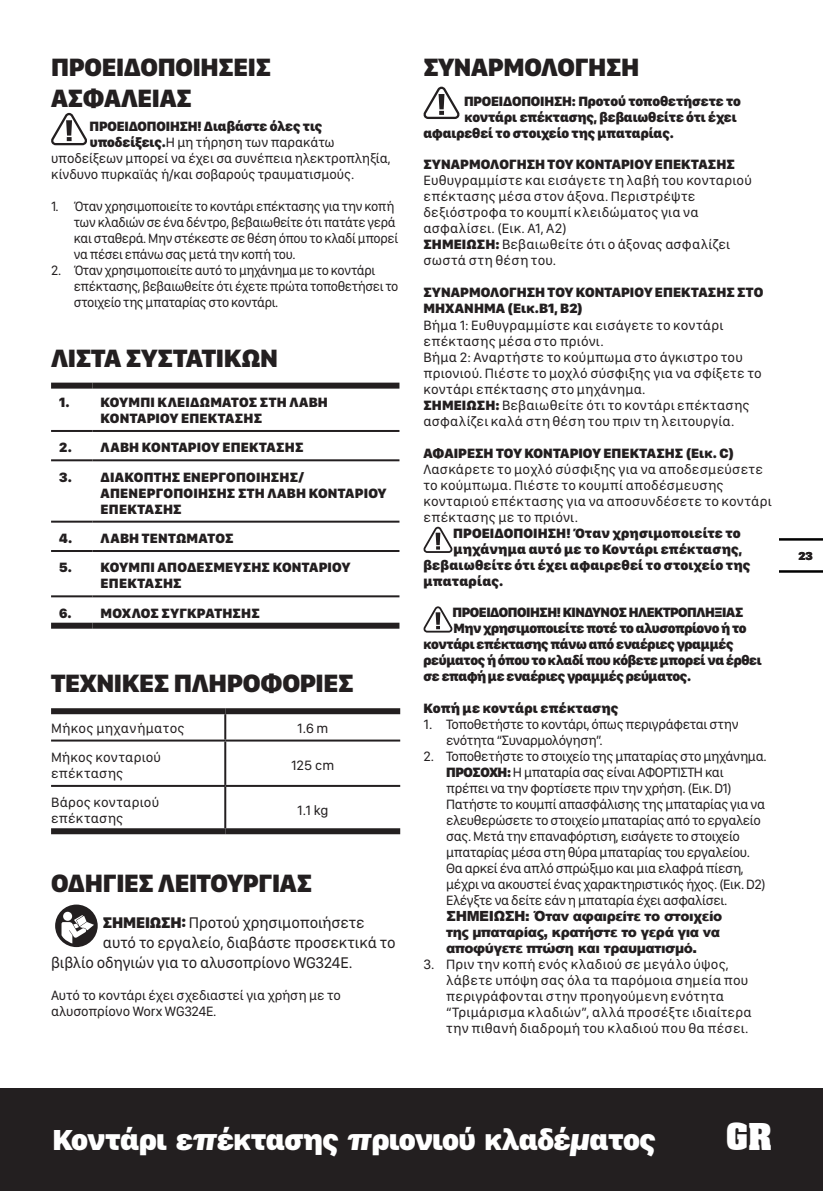
<style>
.page{position:relative;width:823px;height:1191px;background:#fff}
.page>*{position:absolute;margin:0;border:0;box-sizing:border-box;transform-origin:0 0}
.t1{font:700 36px "Aachen BT";color:#fff}
.t2{font:900 30px "SF Compact Display";letter-spacing:-.025em;color:#fff}
.t3{font:900 26px/31.6px "SF Compact Display";letter-spacing:-.01em;color:#231f20}
.t4{font:16px "SF Compact Display";letter-spacing:-.01em;color:#231f20}
.t5{font:14px/16px "SF Compact Display";letter-spacing:.01em;color:#231f20}
.t6{font:900 14px/16px "SF Compact Display";color:#231f20}
.t7{font:14px/16px "SF Compact Display";letter-spacing:-.03em;color:#231f20}
.t8{font:14px/16px "SF Compact Display";letter-spacing:-.01em;color:#231f20}
.t9{font:14px/16px "SF Compact Display";letter-spacing:-.03em;color:#231f20;scale:.95 1}
.t10{font:900 14px/16px "SF Compact Display";letter-spacing:-.035em;color:#231f20}
.t11{font:14px/16px "SF Compact Display";letter-spacing:-.035em;color:#231f20;scale:.95 1}
.t12{font:900 14px/16px "Arial";letter-spacing:-.03em;color:#231f20}
.t13{font:14px "SF Compact Display";letter-spacing:-.035em;color:#231f20}
.t14{font:900 14px "SF Compact Display";letter-spacing:-.03em;color:#231f20}
.t15{font:14px "SF Compact Display";letter-spacing:.015em;color:#231f20}
.t16{font:900 14px "SF Compact Display";letter-spacing:.02em;color:#231f20}
.t17{font:900 12px "SF Compact Display";color:#231f20}
.s1{font-weight:900}
.s2{font-family:"Aachen BT";font-weight:700}
</style>
<div class="page">
<div style="left:1px;top:1089px;width:821px;height:102px;background:#231f20"></div>
<hr style="left:0;top:1089px;width:1px;height:102px;background:#231f20">
<hr style="left:779px;top:570px;width:43px;height:2px;background:#000">
<hr style="left:779px;top:538px;width:43px;height:2px;background:#000">
<svg style="left:51px;top:113px;width:36px;height:32px"></svg>
<hr style="left:51px;top:430px;width:42px;height:2px;background:#231f20">
<hr style="left:51px;top:459px;width:42px;height:2px;background:#231f20">
<hr style="left:51px;top:520px;width:42px;height:2px;background:#231f20">
<hr style="left:51px;top:550px;width:42px;height:2px;background:#231f20">
<hr style="left:51px;top:595px;width:42px;height:2px;background:#231f20">
<hr style="left:93px;top:430px;width:306px;height:2px;background:#231f20">
<hr style="left:93px;top:459px;width:306px;height:2px;background:#231f20">
<hr style="left:93px;top:520px;width:306px;height:2px;background:#231f20">
<hr style="left:93px;top:550px;width:306px;height:2px;background:#231f20">
<hr style="left:93px;top:595px;width:306px;height:2px;background:#231f20">
<div style="left:93px;top:622px;width:306px;height:6px;background:#231f20"></div>
<div style="left:51px;top:622px;width:42px;height:6px;background:#231f20"></div>
<div style="left:51px;top:382px;width:42px;height:6px;background:#231f20"></div>
<div style="left:93px;top:382px;width:306px;height:6px;background:#231f20"></div>
<hr style="left:51px;top:739px;width:174px;height:2px;background:#231f20">
<hr style="left:225px;top:739px;width:175px;height:2px;background:#231f20">
<hr style="left:51px;top:785px;width:174px;height:2px;background:#231f20">
<hr style="left:225px;top:785px;width:175px;height:2px;background:#231f20">
<hr style="left:224px;top:714px;width:2px;height:25px;background:#231f20">
<hr style="left:224px;top:741px;width:2px;height:44px;background:#231f20">
<hr style="left:224px;top:787px;width:2px;height:41px;background:#231f20">
<div style="left:51px;top:708px;width:174px;height:6px;background:#231f20"></div>
<div style="left:225px;top:708px;width:175px;height:6px;background:#231f20"></div>
<div style="left:51px;top:828px;width:174px;height:6px;background:#231f20"></div>
<div style="left:225px;top:828px;width:175px;height:6px;background:#231f20"></div>
<div style="left:55px;top:904px;width:43px;height:43px;background:#231f20;border-radius:50%"></div>
<svg style="left:63px;top:911px;width:9px;height:9px"></svg>
<svg style="left:61px;top:915px;width:33px;height:28px"></svg>
<svg style="left:423px;top:87px;width:36px;height:32px"></svg>
<svg style="left:423px;top:527px;width:29px;height:26px"></svg>
<svg style="left:423px;top:606px;width:29px;height:26px"></svg>
<p class="t3" style="left:51px;top:50px;width:221px">ΠΡΟΕΙΔΟΠΟΙΗΣΕΙΣ<br>ΑΣΦΑΛΕΙΑΣ</p>
<p class="t6" style="left:89px;top:118px;width:234px">ΠΡΟΕΙΔΟΠΟΙΗΣΗ! Διαβάστε όλες τις</p>
<p class="t8" style="left:90px;top:134px;width:246px"><span class="s1">υποδείξεις.</span>Η μη τήρηση των παρακάτω</p>
<p class="t8" style="left:51px;top:150px;width:341px">υποδείξεων μπορεί να έχει σα συνέπεια ηλεκτροπληξία,</p>
<p class="t8" style="left:51px;top:166px;width:304px">κίνδυνο πυρκαϊάς ή/και σοβαρούς τραυματισμούς.</p>
<p class="t9" style="left:74px;top:198px;width:343px;text-indent:-23px">1. Όταν χρησιμοποιείτε το κοντάρι επέκτασης για την κοπή των κλαδιών σε ένα δέντρο, βεβαιωθείτε ότι πατάτε γερά και σταθερά. Μην στέκεστε σε θέση όπου το κλαδί μπορεί να πέσει επάνω σας μετά την κοπή του.</p>
<p class="t11" style="left:74px;top:262px;width:343px;text-indent:-23px">2. Όταν χρησιμοποιείτε αυτό το μηχάνημα με το κοντάρι επέκτασης, βεβαιωθείτε ότι έχετε πρώτα τοποθετήσει το στοιχείο της μπαταρίας στο κοντάρι.</p>
<p class="t3" style="left:51px;top:341px;width:228px">ΛΊΣΤΑ ΣΥΣΤΑΤΙΚΏΝ</p>
<p class="t6" style="left:59px;top:393px;width:12px">1.</p>
<p class="t6" style="left:101px;top:393px;width:227px">ΚΟΥΜΠΊ ΚΛΕΙΔΏΜΑΤΟΣ ΣΤΗ ΛΑΒΉ<br>ΚΟΝΤΑΡΙΟΎ ΕΠΈΚΤΑΣΗΣ</p>
<p class="t6" style="left:59px;top:439px;width:14px">2.</p>
<p class="t6" style="left:101px;top:439px;width:204px">ΛΑΒΉ ΚΟΝΤΑΡΙΟΎ ΕΠΈΚΤΑΣΗΣ</p>
<p class="t6" style="left:59px;top:468px;width:14px">3.</p>
<p class="t6" style="left:101px;top:468px;width:288px">ΔΙΑΚΌΠΤΗΣ ΕΝΕΡΓΟΠΟΊΗΣΗΣ/<br>ΑΠΕΝΕΡΓΟΠΟΊΗΣΗΣ ΣΤΗ ΛΑΒΉ ΚΟΝΤΑΡΙΟΎ<br>ΕΠΈΚΤΑΣΗΣ</p>
<p class="t6" style="left:59px;top:529px;width:15px">4.</p>
<p class="t16" style="left:101px;top:528px;width:134px">ΛΑΒΉ ΤΕΝΤΏΜΑΤΟΣ</p>
<p class="t6" style="left:59px;top:559px;width:14px">5.</p>
<p class="t6" style="left:101px;top:559px;width:252px">ΚΟΥΜΠΊ ΑΠΟΔΈΣΜΕΥΣΗΣ ΚΟΝΤΑΡΙΟΎ<br>ΕΠΈΚΤΑΣΗΣ</p>
<p class="t6" style="left:59px;top:604px;width:14px">6.</p>
<p class="t6" style="left:101px;top:604px;width:160px">ΜΟΧΛΌΣ ΣΥΓΚΡΆΤΗΣΗΣ</p>
<p class="t3" style="left:51px;top:666px;width:304px">ΤΕΧΝΙΚΕΣ ΠΛΗΡΟΦΟΡΙΕΣ</p>
<p class="t15" style="left:51px;top:718px;width:135px">Μήκος μηχανήματος</p>
<p class="t8" style="left:297px;top:719px;width:33px">1.6 m</p>
<p class="t8" style="left:51px;top:748px;width:112px">Μήκος κονταριού επέκτασης</p>
<p class="t8" style="left:291px;top:756px;width:45px">125 cm</p>
<p class="t5" style="left:51px;top:794px;width:110px">Βάρος κονταριού επέκτασης</p>
<p class="t8" style="left:297px;top:802px;width:33px">1.1 kg</p>
<p class="t3" style="left:51px;top:866px;width:262px">ΟΔΗΓΙΕΣ ΛΕΙΤΟΥΡΓΙΑΣ</p>
<p class="t4" style="left:103px;top:912px;width:263px"><span class="s1">ΣΗΜΕΙΩΣΗ:</span> Προτού χρησιμοποιήσετε</p>
<p class="t4" style="left:103px;top:932px;width:294px">αυτό το εργαλείο, διαβάστε προσεκτικά το</p>
<p class="t4" style="left:51px;top:952px;width:302px">βιβλίο οδηγιών για το αλυσοπρίονο WG324E.</p>
<p class="t8" style="left:51px;top:987px;width:291px">Αυτό το κοντάρι έχει σχεδιαστεί για χρήση με το αλυσοπρίονο Worx WG324E.</p>
<p class="t3" style="left:423px;top:50px;width:217px">ΣΥΝΑΡΜΟΛΟΓΗΣΗ</p>
<p class="t6" style="left:463px;top:92px;width:278px">ΠΡΟΕΙΔΟΠΟΙΗΣΗ: Προτού τοποθετήσετε το</p>
<p class="t6" style="left:464px;top:108px;width:274px">κοντάρι επέκτασης, βεβαιωθείτε ότι έχει</p>
<p class="t6" style="left:423px;top:124px;width:252px">αφαιρεθεί το στοιχείο της μπαταρίας.</p>
<p class="t6" style="left:423px;top:156px;width:312px">ΣΥΝΑΡΜΟΛΟΓΗΣΗ ΤΟΥ ΚΟΝΤΑΡΙΟΥ ΕΠΕΚΤΑΣΗΣ</p>
<p class="t5" style="left:423px;top:172px;width:330px">Ευθυγραμμίστε και εισάγετε τη λαβή του κονταριού επέκτασης μέσα στον άξονα. Περιστρέψτε δεξιόστροφα το κουμπί κλειδώματος για να ασφαλίσει. (Εικ. A1, A2)</p>
<p class="t5" style="left:423px;top:236px;width:308px"><span class="s1">ΣΗΜΕΙΩΣΗ:</span> Βεβαιωθείτε ότι ο άξονας ασφαλίζει σωστά στη θέση του.</p>
<p class="t6" style="left:423px;top:284px;width:341px">ΣΥΝΑΡΜΟΛΟΓΗΣΗ ΤΟΥ ΚΟΝΤΑΡΙΟΥ ΕΠΕΚΤΑΣΗΣ ΣΤΟ<br>ΜΗΧΑΝΗΜΑ (Εικ.B1, B2)</p>
<p class="t8" style="left:423px;top:316px;width:301px">Βήμα 1: Ευθυγραμμίστε και εισάγετε το κοντάρι επέκτασης μέσα στο πριόνι.</p>
<p class="t8" style="left:423px;top:348px;width:339px">Βήμα 2: Αναρτήστε το κούμπωμα στο άγκιστρο του πριονιού. Πιέστε το μοχλό σύσφιξης για να σφίξετε το κοντάρι επέκτασης στο μηχάνημα.</p>
<p class="t5" style="left:423px;top:396px;width:327px"><span class="s1">ΣΗΜΕΙΩΣΗ:</span> Βεβαιωθείτε ότι το κοντάρι επέκτασης ασφαλίζει καλά στη θέση του πριν τη λειτουργία.</p>
<p class="t6" style="left:423px;top:444px;width:312px">ΑΦΑΙΡΕΣΗ ΤΟΥ ΚΟΝΤΑΡΙΟΥ ΕΠΕΚΤΑΣΗΣ (Εικ. C)</p>
<p class="t5" style="left:423px;top:460px;width:349px">Λασκάρετε το μοχλό σύσφιξης για να αποδεσμεύσετε το κούμπωμα. Πιέστε το κουμπί αποδέσμευσης κονταριού επέκτασης για να αποσυνδέσετε το κοντάρι επέκτασης με το πριόνι.</p>
<p class="t6" style="left:453px;top:524px;width:289px">ΠΡΟΕΙΔΟΠΟΙΗΣΗ! Όταν χρησιμοποιείτε το</p>
<p class="t6" style="left:453px;top:540px;width:290px">μηχάνημα αυτό με το Κοντάρι επέκτασης,</p>
<p class="t6" style="left:423px;top:556px;width:328px">βεβαιωθείτε ότι έχει αφαιρεθεί το στοιχείο της</p>
<p class="t6" style="left:423px;top:572px;width:81px">μπαταρίας.</p>
<p class="t14" style="left:452px;top:602px;width:292px">ΠΡΟΕΙΔΟΠΟΙΗΣΗ! ΚΙΝΔΥΝΟΣ ΗΛΕΚΤΡΟΠΛΗΞΙΑΣ</p>
<p class="t10" style="left:423px;top:620px;width:340px;text-indent:30px">Μην χρησιμοποιείτε ποτέ το αλυσοπρίονο ή το κοντάρι επέκτασης πάνω από εναέριες γραμμές ρεύματος ή όπου το κλαδί που κόβετε μπορεί να έρθει σε επαφή με εναέριες γραμμές ρεύματος.</p>
<p class="t6" style="left:423px;top:699px;width:196px">Κοπή με κοντάρι επέκτασης</p>
<p class="t7" style="left:446px;top:715px;width:294px;text-indent:-23px">1. Τοποθετήστε το κοντάρι, όπως περιγράφεται στην ενότητα “Συναρμολόγηση”.</p>
<p class="t13" style="left:423px;top:746px;width:344px">2. Τοποθετήστε το στοιχείο της μπαταρίας στο μηχάνημα.</p>
<p class="t7" style="left:446px;top:763px;width:321px"><span class="s1">ΠΡΟΣΟΧΗ:</span> Η μπαταρία σας είναι ΑΦΟΡΤΙΣΤΗ και πρέπει να την φορτίσετε πριν την χρήση. (Εικ. D1)<br>Πατήστε το κουμπί απασφάλισης της μπαταρίας για να ελευθερώσετε το στοιχείο μπαταρίας από το εργαλείο σας. Μετά την επαναφόρτιση, εισάγετε το στοιχείο μπαταρίας μέσα στη θύρα μπαταρίας του εργαλείου.<br>Θα αρκεί ένα απλό σπρώξιμο και μια ελαφρά πίεση, μέχρι να ακουστεί ένας χαρακτηριστικός ήχος. (Εικ. D2)<br>Ελέγξτε να δείτε εάν η μπαταρία έχει ασφαλίσει.</p>
<p class="t12" style="left:446px;top:907px;width:277px">ΣΗΜΕΙΩΣΗ: Όταν αφαιρείτε το στοιχείο της μπαταρίας, κρατήστε το γερά για να αποφύγετε πτώση και τραυματισμό.</p>
<p class="t5" style="left:446px;top:955px;width:307px;text-indent:-23px">3. Πριν την κοπή ενός κλαδιού σε μεγάλο ύψος, λάβετε υπόψη σας όλα τα παρόμοια σημεία που περιγράφονται στην προηγούμενη ενότητα “Τριμάρισμα κλαδιών”, αλλά προσέξτε ιδιαίτερα την πιθανή διαδρομή του κλαδιού που θα πέσει.</p>
<p class="t17" style="left:797px;top:548px;width:16px">23</p>
<h2 class="t2" style="left:52px;top:1118px;width:604px">Κοντάρι ε<span class="s2">π</span>έκτασης <span class="s2">π</span>ριονιού κλαδέ<span class="s2">μ</span>ατος</h2>
<h1 class="t1" style="left:725px;top:1114px;width:48px">GR</h1>
</div>
